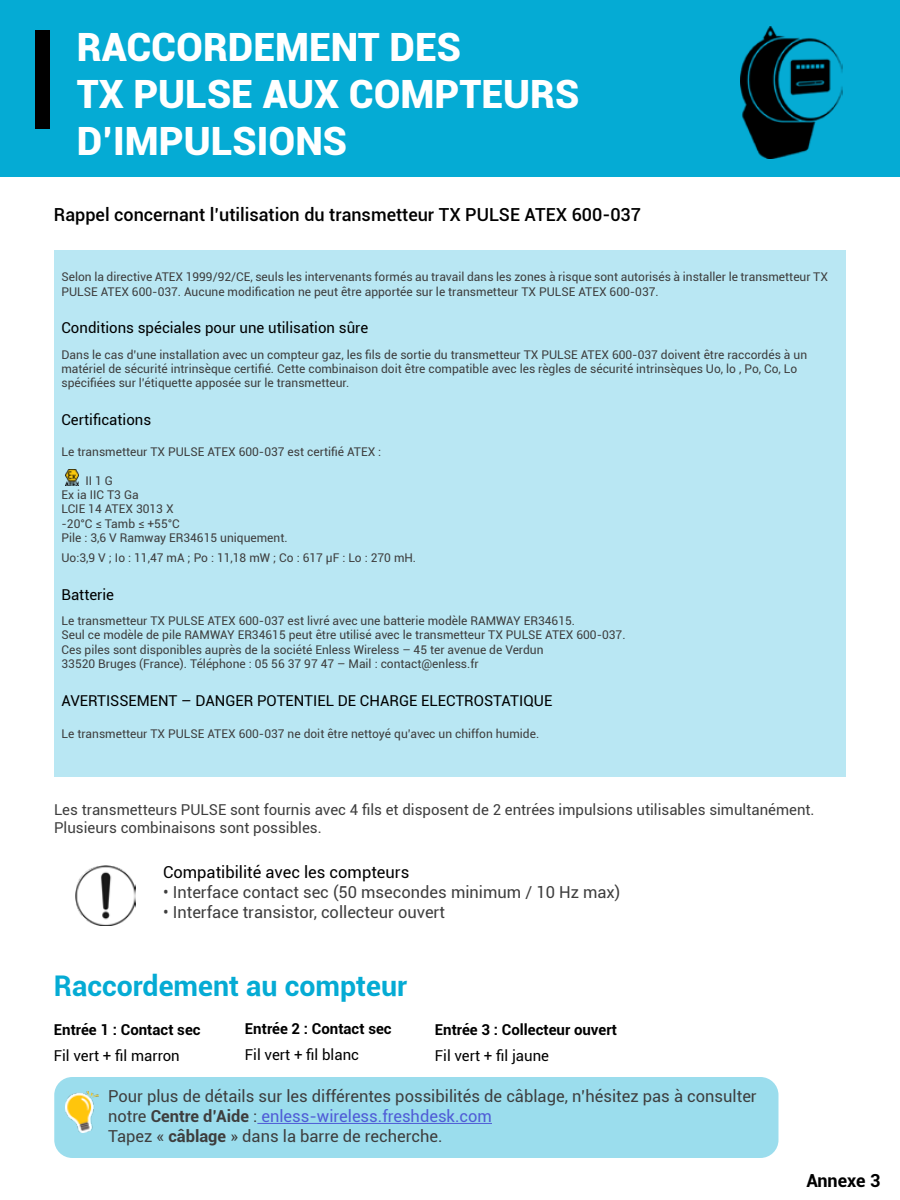
<style>
.page{position:relative;width:900px;height:1200px;background:#fff}
.page>*{position:absolute;margin:0;border:0;box-sizing:border-box;transform-origin:0 0}
.t1{font:900 39px/46.8px "Roboto";color:#fff}
.t2{font:700 28.5px "Roboto";color:#05abd4}
.t3{font:500 18px "Roboto";color:#000}
.t4{font:700 18px "Roboto";color:#000}
.t5{font:16.5px/19.8px "Roboto";color:#3e3e3e}
.t6{font:16.5px "Roboto";color:#000}
.t7{font:15px "Roboto";color:#000}
.t8{font:15px/18px "Roboto";color:#3e3e3e}
.t9{font:700 15px "Roboto";color:#000}
.t10{font:12px/14.4px "Roboto";color:#3e3e3e}
.s1{font-weight:700}
.s2{color:#4f5cd6}
</style>
<div class="page">
<div style="left:54px;top:250px;width:792px;height:527px;background:#b9e7f3"></div>
<div style="left:0;top:0;width:900px;height:177px;background:#05abd4"></div>
<div style="left:36px;top:31px;width:14px;height:98px;background:#000"></div>
<img style="left:740px;top:26px;width:102px;height:132px">
<img style="left:65px;top:470px;width:14px;height:16px">
<img style="left:76px;top:866px;width:60px;height:60px">
<div style="left:54px;top:1077px;width:725px;height:81px;background:#9bdded;border-radius:18px"></div>
<hr style="left:257px;top:1123px;width:235px;height:1px;background:#4f5cd6">
<img style="left:66px;top:1092px;width:33px;height:41px">
<h1 class="t1" style="left:77px;top:23px;width:504px">RACCORDEMENT DES<br>TX PULSE AUX COMPTEURS<br>D’IMPULSIONS</h1>
<h3 class="t3" style="left:54px;top:202px;width:589px">Rappel concernant l’utilisation du transmetteur TX PULSE ATEX 600-037</h3>
<p class="t10" style="left:62px;top:269px;width:768px">Selon la directive ATEX 1999/92/CE, seuls les intervenants formés au travail dans les zones à risque sont autorisés à installer le transmetteur TX<br>PULSE ATEX 600-037. Aucune modification ne peut être apportée sur le transmetteur TX PULSE ATEX 600-037.</p>
<p class="t7" style="left:62px;top:318px;width:308px">Conditions spéciales pour une utilisation sûre</p>
<p class="t10" style="left:62px;top:347px;width:747px">Dans le cas d’une installation avec un compteur gaz, les fils de sortie du transmetteur TX PULSE ATEX 600-037 doivent être raccordés à un matériel de sécurité intrinsèque certifié. Cette combinaison doit être compatible avec les règles de sécurité intrinsèques Uo, lo , Po, Co, Lo spécifiées sur l’étiquette apposée sur le transmetteur.</p>
<p class="t7" style="left:62px;top:409px;width:91px">Certifications</p>
<p class="t10" style="left:62px;top:444px;width:321px">Le transmetteur TX PULSE ATEX 600-037 est certifié ATEX :</p>
<p class="t10" style="left:62px;top:473px;width:228px;text-indent:24px">II 1 G<br>Ex ia IIC T3 Ga<br>LCIE 14 ATEX 3013 X<br>-20°C ≤ Tamb ≤ +55°C<br>Pile : 3,6 V Ramway ER34615 uniquement.</p>
<p class="t10" style="left:62px;top:550px;width:356px">Uo:3,9 V ; Io : 11,47 mA ; Po : 11,18 mW ; Co : 617 μF : Lo : 270 mH.</p>
<p class="t7" style="left:62px;top:584px;width:54px">Batterie</p>
<p class="t10" style="left:62px;top:613px;width:566px">Le transmetteur TX PULSE ATEX 600-037 est livré avec une batterie modèle RAMWAY ER34615.<br>Seul ce modèle de pile RAMWAY ER34615 peut être utilisé avec le transmetteur TX PULSE ATEX 600-037.<br>Ces piles sont disponibles auprès de la société Enless Wireless – 45 ter avenue de Verdun<br>33520 Bruges (France). Téléphone : 05 56 37 97 47 – Mail : contact@enless.fr</p>
<p class="t7" style="left:62px;top:690px;width:492px">AVERTISSEMENT – DANGER POTENTIEL DE CHARGE ELECTROSTATIQUE</p>
<p class="t10" style="left:62px;top:726px;width:479px">Le transmetteur TX PULSE ATEX 600-037 ne doit être nettoyé qu’avec un chiffon humide.</p>
<p class="t8" style="left:54px;top:800px;width:762px">Les transmetteurs PULSE sont fournis avec 4 fils et disposent de 2 entrées impulsions utilisables simultanément.<br>Plusieurs combinaisons sont possibles.</p>
<h3 class="t6" style="left:163px;top:860px;width:248px">Compatibilité avec les compteurs</h3>
<h3 class="t5" style="left:163px;top:881px;width:459px">• Interface contact sec (50 msecondes minimum / 10 Hz max)</h3>
<h3 class="t5" style="left:163px;top:901px;width:284px">• Interface transistor, collecteur ouvert</h3>
<h2 class="t2" style="left:54px;top:966px;width:355px">Raccordement au compteur</h2>
<p class="t9" style="left:245px;top:1018px;width:148px">Entrée 2 : Contact sec</p>
<p class="t7" style="left:245px;top:1044px;width:116px">Fil vert + fil blanc</p>
<p class="t9" style="left:435px;top:1019px;width:184px">Entrée 3 : Collecteur ouvert</p>
<p class="t7" style="left:435px;top:1045px;width:116px">Fil vert + fil jaune</p>
<h3 class="t5" style="left:108px;top:1086px;width:650px">Pour plus de détails sur les différentes possibilités de câblage, n’hésitez pas à consulter notre <span class="s1">Centre d’Aide</span> : <span class="s2">enless-wireless.freshdesk.com<br></span>Tapez « <span class="s1">câblage</span> » dans la barre de recherche.</h3>
<p class="t9" style="left:54px;top:1019px;width:148px">Entrée 1 : Contact sec</p>
<p class="t7" style="left:54px;top:1045px;width:127px">Fil vert + fil marron</p>
<h3 class="t4" style="left:806px;top:1167px;width:76px">Annexe 3</h3>
</div>
